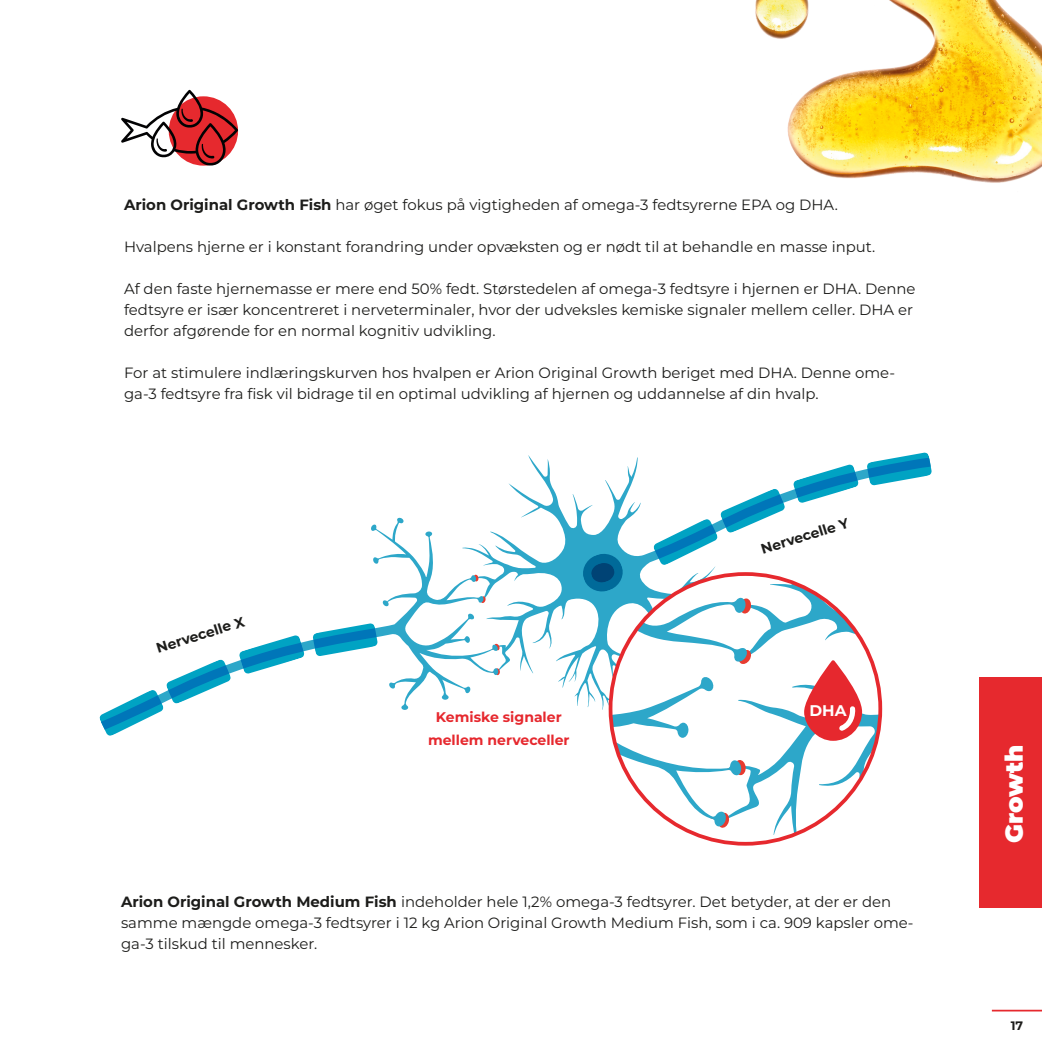
<style>
.page{position:relative;width:1042px;height:1042px;background:#fff}
.page>*{position:absolute;margin:0;border:0;box-sizing:border-box;transform-origin:0 0}
.t1{font:900 24.5px "Montserrat";color:#fff}
.t2{font:700 15.4px "Montserrat";color:#fff}
.t3{font:14.88px/21px "Montserrat";color:#1d1d1b}
.t4{font:700 14px "Montserrat";color:#e6282e}
.t5{font:700 14px "Montserrat";color:#1d1d1b}
.t6{font:700 12.25px "Montserrat";color:#1d1d1b}
.s1{font-weight:700}
</style>
<div class="page">
<hr style="left:992px;top:1009px;width:50px;height:2px;background:#e6292e">
<svg style="left:498px;top:455px;width:83px;height:251px"></svg>
<svg style="left:498px;top:643px;width:2px;height:7px"></svg>
<svg style="left:498px;top:668px;width:2px;height:7px"></svg>
<svg style="left:231px;top:517px;width:267px;height:193px"></svg>
<svg style="left:99px;top:659px;width:132px;height:77px"></svg>
<svg style="left:239px;top:635px;width:66px;height:39px"></svg>
<svg style="left:313px;top:623px;width:65px;height:33px"></svg>
<hr style="left:0;top:649px;width:1px;height:393px;background:#020203">
<img style="left:755px;top:0;width:287px;height:183px">
<svg style="left:121px;top:90px;width:117px;height:76px"></svg>
<svg style="left:581px;top:452px;width:351px;height:392px"></svg>
<div style="left:979px;top:677px;width:63px;height:231px;background:#e6292e"></div>
<p class="t3" style="left:124px;top:194px;width:715px"><span class="s1">Arion Original Growth Fish</span> har øget fokus på vigtigheden af omega-3 fedtsyrerne EPA og DHA.</p>
<p class="t3" style="left:124px;top:236px;width:753px">Hvalpens hjerne er i konstant forandring under opvæksten og er nødt til at behandle en masse input.</p>
<p class="t3" style="left:124px;top:278px;width:793px">Af den faste hjernemasse er mere end 50% fedt. Størstedelen af omega-3 fedtsyre i hjernen er DHA. Denne fedtsyre er især koncentreret i nerveterminaler, hvor der udveksles kemiske signaler mellem celler. DHA er derfor afgørende for en normal kognitiv udvikling.</p>
<p class="t3" style="left:124px;top:362px;width:772px">For at stimulere indlæringskurven hos hvalpen er Arion Original Growth beriget med DHA. Denne ome&shy;ga-3 fedtsyre fra fisk vil bidrage til en optimal udvikling af hjernen og uddannelse af din hvalp.</p>
<p class="t5" style="left:154px;top:639px;width:93px;rotate:-17deg">Nervecelle X</p>
<p class="t4" style="left:436px;top:708px;width:127px">Kemiske signaler</p>
<p class="t4" style="left:428px;top:730px;width:143px">mellem nerveceller</p>
<p class="t5" style="left:758px;top:540px;width:93px;rotate:-17deg">Nervecelle Y</p>
<p class="t2" style="left:809px;top:700px;width:39px">DHA</p>
<p class="t3" style="left:121px;top:890px;width:794px"><span class="s1">Arion Original Growth Medium Fish</span> indeholder hele 1,2% omega-3 fedtsyrer. Det betyder, at der er den samme mængde omega-3 fedtsyrer i 12 kg Arion Original Growth Medium Fish, som i ca. 909 kapsler ome&shy;ga-3 tilskud til mennesker.</p>
<h1 class="t1" style="left:998px;top:843px;width:100px;rotate:-90deg">Growth</h1>
<p class="t6" style="left:1010px;top:1017px;width:14px">17</p>
</div>
